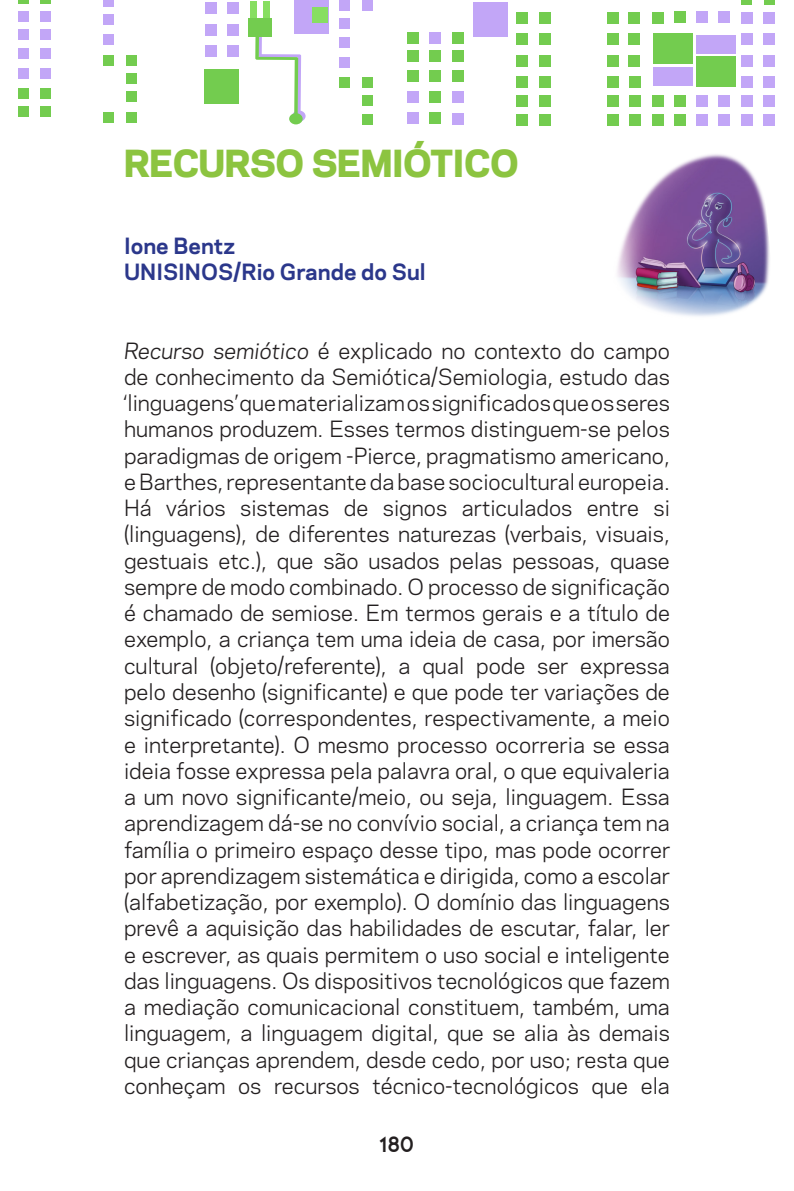
<style>
.page{position:relative;width:794px;height:1191px;background:#fff}
.page>*{position:absolute;margin:0;border:0;box-sizing:border-box;transform-origin:0 0}
.t1{font:800 35px "Galaxie Polaris";color:#8cc440}
.t2{font:21px/26.2px "Galaxie Polaris";color:#231f20;text-align:justify}
.t3{font:700 21px "Galaxie Polaris";color:#2b378b}
.t4{font:21px "ADAM.CGPRO";color:#231f20}
.s1{font-style:italic}
</style>
<div class="page">
<div style="left:294px;top:0;width:34px;height:34px;background:#c2a6f7"></div>
<div style="left:312px;top:8px;width:16px;height:15px;background:#87de61"></div>
<div style="left:473px;top:2px;width:34px;height:34px;background:#c2a6f7"></div>
<div style="left:227px;top:2px;width:12px;height:12px;background:#c2a6f7"></div>
<div style="left:205px;top:2px;width:12px;height:12px;background:#c2a6f7"></div>
<div style="left:40px;top:11px;width:11px;height:11px;background:#c2a6f7"></div>
<div style="left:19px;top:11px;width:10px;height:11px;background:#c2a6f7"></div>
<div style="left:40px;top:29px;width:11px;height:11px;background:#c2a6f7"></div>
<div style="left:19px;top:29px;width:10px;height:11px;background:#c2a6f7"></div>
<div style="left:40px;top:48px;width:11px;height:10px;background:#c2a6f7"></div>
<div style="left:19px;top:48px;width:10px;height:10px;background:#c2a6f7"></div>
<div style="left:40px;top:68px;width:11px;height:11px;background:#c2a6f7"></div>
<div style="left:19px;top:68px;width:10px;height:11px;background:#c2a6f7"></div>
<svg style="left:19px;top:0;width:10px;height:3px"></svg>
<svg style="left:40px;top:0;width:11px;height:3px"></svg>
<div style="left:227px;top:24px;width:12px;height:12px;background:#c2a6f7"></div>
<div style="left:205px;top:24px;width:12px;height:12px;background:#c2a6f7"></div>
<div style="left:227px;top:45px;width:12px;height:12px;background:#c2a6f7"></div>
<div style="left:205px;top:45px;width:12px;height:12px;background:#c2a6f7"></div>
<div style="left:19px;top:88px;width:10px;height:11px;background:#73cc4f"></div>
<div style="left:40px;top:88px;width:11px;height:11px;background:#73cc4f"></div>
<div style="left:19px;top:106px;width:10px;height:11px;background:#73cc4f"></div>
<div style="left:40px;top:106px;width:11px;height:11px;background:#73cc4f"></div>
<div style="left:362px;top:0;width:10px;height:11px;background:#c2a6f7"></div>
<div style="left:339px;top:0;width:11px;height:11px;background:#c2a6f7"></div>
<div style="left:339px;top:18px;width:11px;height:11px;background:#c2a6f7"></div>
<div style="left:339px;top:37px;width:11px;height:11px;background:#c2a6f7"></div>
<div style="left:339px;top:57px;width:11px;height:11px;background:#c2a6f7"></div>
<div style="left:339px;top:77px;width:11px;height:11px;background:#73cc4f"></div>
<div style="left:362px;top:77px;width:10px;height:11px;background:#73cc4f"></div>
<div style="left:362px;top:95px;width:10px;height:11px;background:#73cc4f"></div>
<div style="left:362px;top:114px;width:10px;height:11px;background:#73cc4f"></div>
<div style="left:718px;top:114px;width:12px;height:11px;background:#c2a6f7"></div>
<div style="left:696px;top:95px;width:12px;height:12px;background:#c2a6f7"></div>
<div style="left:674px;top:95px;width:12px;height:12px;background:#73cc4f"></div>
<div style="left:628px;top:55px;width:11px;height:12px;background:#73cc4f"></div>
<div style="left:741px;top:55px;width:12px;height:12px;background:#c2a6f7"></div>
<div style="left:651px;top:12px;width:12px;height:12px;background:#73cc4f"></div>
<div style="left:696px;top:56px;width:39px;height:30px;background:#73cc4f"></div>
<div style="left:741px;top:114px;width:12px;height:11px;background:#c2a6f7"></div>
<div style="left:763px;top:114px;width:12px;height:11px;background:#c2a6f7"></div>
<div style="left:696px;top:114px;width:12px;height:11px;background:#c2a6f7"></div>
<div style="left:718px;top:95px;width:12px;height:12px;background:#c2a6f7"></div>
<div style="left:741px;top:95px;width:12px;height:12px;background:#c2a6f7"></div>
<div style="left:763px;top:95px;width:12px;height:12px;background:#c2a6f7"></div>
<div style="left:741px;top:76px;width:12px;height:11px;background:#c2a6f7"></div>
<div style="left:763px;top:76px;width:12px;height:11px;background:#c2a6f7"></div>
<div style="left:763px;top:55px;width:12px;height:12px;background:#c2a6f7"></div>
<div style="left:539px;top:114px;width:12px;height:11px;background:#73cc4f"></div>
<div style="left:606px;top:114px;width:12px;height:11px;background:#73cc4f"></div>
<div style="left:629px;top:114px;width:12px;height:11px;background:#73cc4f"></div>
<div style="left:651px;top:114px;width:12px;height:11px;background:#73cc4f"></div>
<div style="left:674px;top:114px;width:12px;height:11px;background:#73cc4f"></div>
<div style="left:516px;top:114px;width:12px;height:11px;background:#73cc4f"></div>
<div style="left:539px;top:95px;width:12px;height:12px;background:#73cc4f"></div>
<div style="left:606px;top:95px;width:12px;height:12px;background:#73cc4f"></div>
<div style="left:629px;top:95px;width:12px;height:12px;background:#73cc4f"></div>
<div style="left:651px;top:95px;width:12px;height:12px;background:#73cc4f"></div>
<div style="left:606px;top:76px;width:12px;height:11px;background:#73cc4f"></div>
<div style="left:629px;top:76px;width:12px;height:11px;background:#73cc4f"></div>
<div style="left:606px;top:55px;width:12px;height:12px;background:#73cc4f"></div>
<div style="left:539px;top:76px;width:12px;height:11px;background:#73cc4f"></div>
<div style="left:516px;top:95px;width:12px;height:12px;background:#73cc4f"></div>
<div style="left:516px;top:76px;width:12px;height:11px;background:#73cc4f"></div>
<div style="left:539px;top:55px;width:12px;height:12px;background:#73cc4f"></div>
<div style="left:516px;top:55px;width:12px;height:12px;background:#73cc4f"></div>
<div style="left:741px;top:12px;width:12px;height:12px;background:#c2a6f7"></div>
<div style="left:741px;top:33px;width:12px;height:12px;background:#c2a6f7"></div>
<div style="left:763px;top:33px;width:12px;height:12px;background:#c2a6f7"></div>
<div style="left:763px;top:12px;width:12px;height:12px;background:#c2a6f7"></div>
<div style="left:628px;top:12px;width:11px;height:12px;background:#73cc4f"></div>
<div style="left:606px;top:33px;width:12px;height:12px;background:#73cc4f"></div>
<div style="left:628px;top:33px;width:11px;height:12px;background:#73cc4f"></div>
<div style="left:606px;top:12px;width:12px;height:12px;background:#73cc4f"></div>
<div style="left:539px;top:33px;width:12px;height:12px;background:#73cc4f"></div>
<div style="left:516px;top:33px;width:12px;height:12px;background:#73cc4f"></div>
<div style="left:539px;top:12px;width:12px;height:12px;background:#73cc4f"></div>
<div style="left:516px;top:12px;width:12px;height:12px;background:#73cc4f"></div>
<div style="left:674px;top:11px;width:12px;height:12px;background:#73cc4f"></div>
<div style="left:718px;top:11px;width:12px;height:12px;background:#c2a6f7"></div>
<div style="left:696px;top:11px;width:12px;height:12px;background:#c2a6f7"></div>
<div style="left:653px;top:68px;width:40px;height:18px;background:#c2a6f7"></div>
<div style="left:653px;top:34px;width:40px;height:30px;background:#73cc4f"></div>
<div style="left:696px;top:35px;width:39px;height:18px;background:#c2a6f7"></div>
<div style="left:103px;top:0;width:11px;height:6px;background:#c2a6f7"></div>
<div style="left:103px;top:15px;width:11px;height:10px;background:#c2a6f7"></div>
<div style="left:103px;top:35px;width:11px;height:10px;background:#c2a6f7"></div>
<div style="left:103px;top:55px;width:11px;height:10px;background:#73cc4f"></div>
<div style="left:126px;top:55px;width:10px;height:10px;background:#73cc4f"></div>
<div style="left:126px;top:73px;width:10px;height:11px;background:#73cc4f"></div>
<div style="left:126px;top:92px;width:10px;height:10px;background:#73cc4f"></div>
<div style="left:103px;top:112px;width:11px;height:10px;background:#73cc4f"></div>
<div style="left:126px;top:112px;width:10px;height:10px;background:#73cc4f"></div>
<div style="left:205px;top:69px;width:34px;height:34px;background:#73cc4f"></div>
<div style="left:452px;top:32px;width:11px;height:12px;background:#73cc4f"></div>
<div style="left:429px;top:32px;width:12px;height:12px;background:#c2a6f7"></div>
<div style="left:407px;top:32px;width:11px;height:12px;background:#73cc4f"></div>
<div style="left:452px;top:50px;width:11px;height:12px;background:#73cc4f"></div>
<div style="left:429px;top:50px;width:12px;height:12px;background:#73cc4f"></div>
<div style="left:407px;top:50px;width:11px;height:12px;background:#73cc4f"></div>
<div style="left:452px;top:70px;width:11px;height:12px;background:#73cc4f"></div>
<div style="left:429px;top:70px;width:12px;height:12px;background:#73cc4f"></div>
<div style="left:407px;top:70px;width:11px;height:12px;background:#73cc4f"></div>
<div style="left:429px;top:91px;width:12px;height:11px;background:#73cc4f"></div>
<div style="left:407px;top:91px;width:11px;height:11px;background:#c2a6f7"></div>
<div style="left:452px;top:91px;width:11px;height:11px;background:#c2a6f7"></div>
<div style="left:452px;top:113px;width:11px;height:12px;background:#c2a6f7"></div>
<div style="left:429px;top:112px;width:12px;height:12px;background:#73cc4f"></div>
<div style="left:407px;top:112px;width:11px;height:12px;background:#c2a6f7"></div>
<hr style="left:741px;top:0;width:11px;height:4px;background:#73cc4f">
<hr style="left:764px;top:0;width:11px;height:4px;background:#73cc4f">
<svg style="left:255px;top:37px;width:51px;height:87px"></svg>
<div style="left:250px;top:2px;width:6px;height:32px;background:#87de61"></div>
<div style="left:263px;top:2px;width:6px;height:32px;background:#87de61"></div>
<div style="left:248px;top:18px;width:24px;height:19px;background:#73cc4f"></div>
<img style="left:617px;top:154px;width:153px;height:162px">
<p class="t1" style="left:124px;top:137px;width:396px">RECURSO SEMIÓTICO</p>
<p class="t3" style="left:124px;top:230px;width:113px">Ione Bentz</p>
<p class="t3" style="left:124px;top:256px;width:303px">UNISINOS/Rio Grande do Sul</p>
<p class="t2" style="left:124px;top:336px;width:548px"><span class="s1">Recurso semiótico</span> é explicado no contexto do campo de conhecimento da Semiótica/Semiologia, estudo das ‘linguagens’ que materializam os significados que os seres humanos produzem. Esses termos distinguem-se pelos paradigmas de origem -Pierce, pragmatismo americano, e Barthes, representante da base sociocultural europeia.<br>Há vários sistemas de signos articulados entre si (linguagens), de diferentes naturezas (verbais, visuais, gestuais etc.), que são usados pelas pessoas, quase sempre de modo combinado. O processo de significação é chamado de semiose. Em termos gerais e a título de exemplo, a criança tem uma ideia de casa, por imersão cultural (objeto/referente), a qual pode ser expressa pelo desenho (significante) e que pode ter variações de significado (correspondentes, respectivamente, a meio e interpretante). O mesmo processo ocorreria se essa ideia fosse expressa pela palavra oral, o que equivaleria a um novo significante/meio, ou seja, linguagem. Essa aprendizagem dá-se no convívio social, a criança tem na família o primeiro espaço desse tipo, mas pode ocorrer por aprendizagem sistemática e dirigida, como a escolar (alfabetização, por exemplo). O domínio das linguagens prevê a aquisição das habilidades de escutar, falar, ler e escrever, as quais permitem o uso social e inteligente das linguagens. Os dispositivos tecnológicos que fazem a mediação comunicacional constituem, também, uma linguagem, a linguagem digital, que se alia às demais que crianças aprendem, desde cedo, por uso; resta que conheçam os recursos técnico-tecnológicos que ela</p>
<p class="t4" style="left:380px;top:1131px;width:36px">180</p>
</div>
